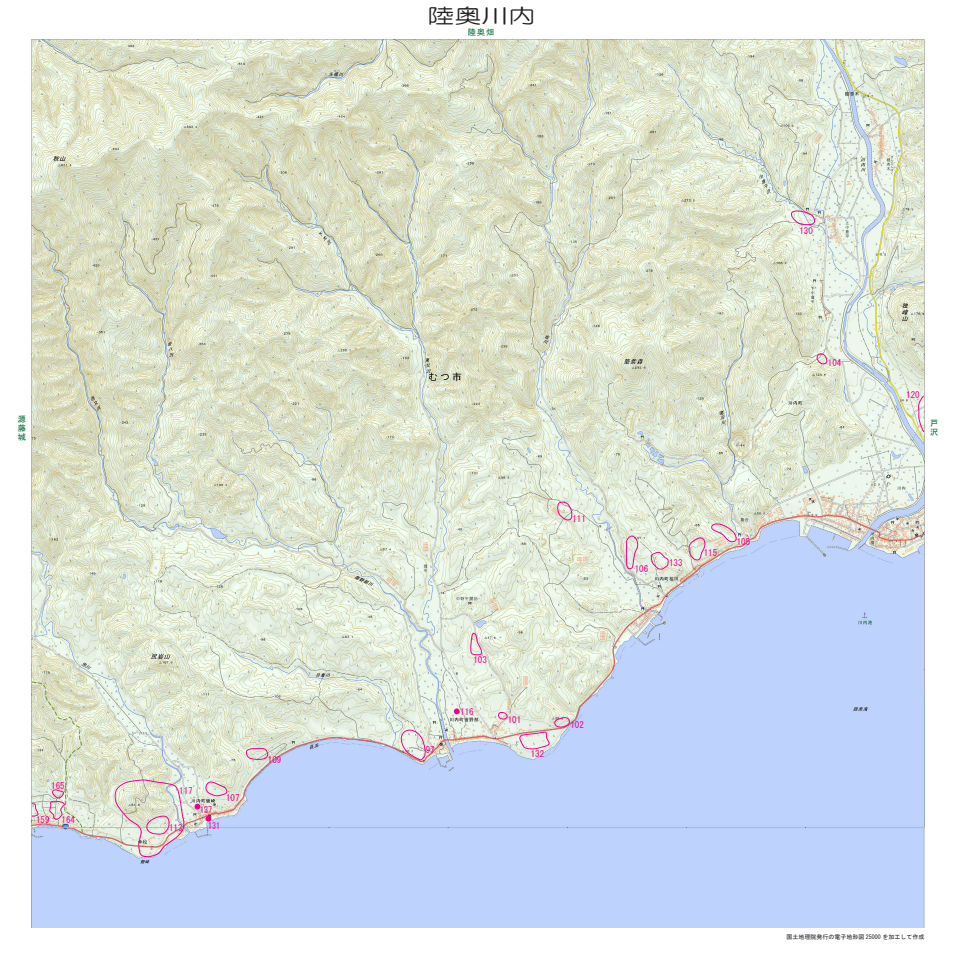
<style>
.page{position:relative;width:957px;height:957px;background:#fff}
.page>*{position:absolute;margin:0;border:0;box-sizing:border-box;transform-origin:0 0}
.t1{font:20.25px "HG Maru Gothic MPRO";color:#231f20;scale:1.33 1}
.t2{font:9px "MS Gothic";color:#ed028c}
.t3{font:9px "MS Gothic";color:#ed028c;scale:.89 1}
.t4{font:8.25px/9.1px "MS Gothic";color:#006f3a}
.t5{font:6px "MS Gothic";color:#231f20}
</style>
<div class="page">
<img style="left:32px;top:40px;width:893px;height:888px">
<svg style="left:205px;top:779px;width:23px;height:18px"></svg>
<img style="left:114px;top:779px;width:71px;height:79px">
<svg style="left:246px;top:748px;width:23px;height:12px"></svg>
<svg style="left:497px;top:711px;width:12px;height:8px"></svg>
<svg style="left:454px;top:708px;width:6px;height:6px"></svg>
<svg style="left:557px;top:500px;width:16px;height:21px"></svg>
<svg style="left:626px;top:536px;width:12px;height:35px"></svg>
<svg style="left:688px;top:523px;width:49px;height:39px;background:#ddd1cf"></svg>
<svg style="left:817px;top:353px;width:11px;height:12px"></svg>
<svg style="left:918px;top:332px;width:7px;height:101px"></svg>
<svg style="left:790px;top:210px;width:26px;height:16px"></svg>
<svg style="left:469px;top:632px;width:14px;height:23px"></svg>
<svg style="left:205px;top:816px;width:6px;height:5px"></svg>
<svg style="left:518px;top:716px;width:52px;height:33px;background:#dcd2d6"></svg>
<svg style="left:650px;top:551px;width:19px;height:19px"></svg>
<svg style="left:194px;top:803px;width:6px;height:6px"></svg>
<svg style="left:31px;top:681px;width:52px;height:154px;background:#d6d9c7"></svg>
<svg style="left:400px;top:729px;width:27px;height:31px"></svg>
<p class="t4" style="left:18px;top:414px;width:9px;text-align:justify">源藤城</p>
<p class="t2" style="left:51px;top:781px;width:15px">165</p>
<p class="t2" style="left:36px;top:815px;width:15px">159</p>
<p class="t2" style="left:62px;top:815px;width:15px">164</p>
<p class="t2" style="left:179px;top:786px;width:15px">117</p>
<p class="t2" style="left:169px;top:823px;width:15px">113</p>
<p class="t3" style="left:200px;top:805px;width:15px">137</p>
<p class="t3" style="left:208px;top:821px;width:15px">131</p>
<p class="t2" style="left:226px;top:793px;width:15px">107</p>
<p class="t2" style="left:268px;top:755px;width:15px">109</p>
<h1 class="t1" style="left:427px;top:6px;width:83px">陸奥川内</h1>
<p class="t4" style="left:468px;top:27px;width:28px">陸奥畑</p>
<p class="t2" style="left:799px;top:226px;width:15px">130</p>
<p class="t2" style="left:828px;top:358px;width:15px">104</p>
<p class="t2" style="left:572px;top:514px;width:15px">111</p>
<p class="t2" style="left:426px;top:745px;width:10px">97</p>
<p class="t2" style="left:473px;top:655px;width:15px">103</p>
<p class="t2" style="left:460px;top:707px;width:15px">116</p>
<p class="t2" style="left:508px;top:715px;width:15px">101</p>
<p class="t2" style="left:531px;top:749px;width:15px">132</p>
<p class="t2" style="left:570px;top:720px;width:15px">102</p>
<p class="t2" style="left:634px;top:564px;width:15px">106</p>
<p class="t2" style="left:669px;top:558px;width:15px">133</p>
<p class="t2" style="left:703px;top:548px;width:15px">115</p>
<p class="t2" style="left:737px;top:537px;width:15px">105</p>
<p class="t2" style="left:906px;top:390px;width:15px">120</p>
<p class="t4" style="left:930px;top:419px;width:9px">戸沢</p>
<p class="t5" style="left:786px;top:933px;width:139px">国土地理院発行の電子地形図 25000 を加工して作成</p>
</div>
